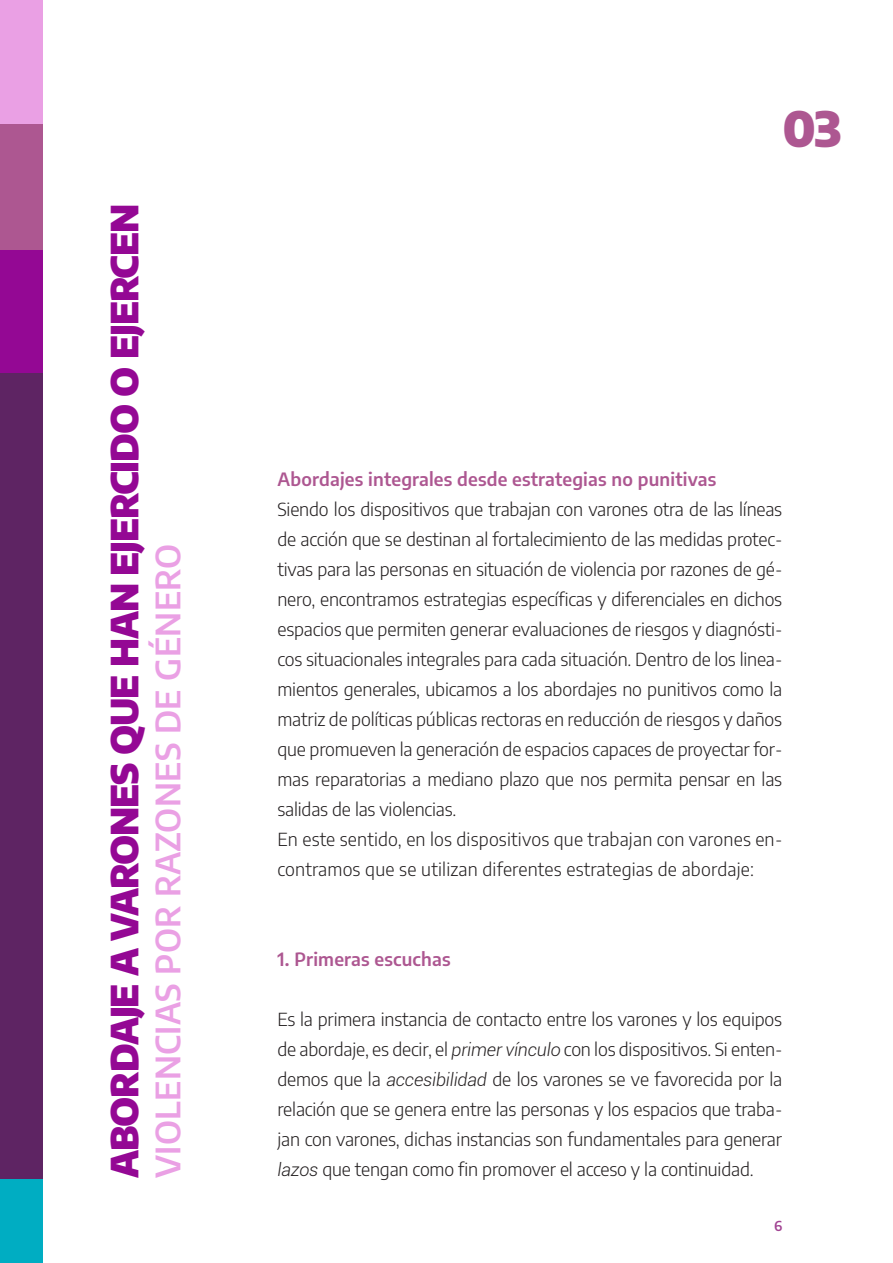
<style>
.page{position:relative;width:893px;height:1263px;background:#fff}
.page>*{position:absolute;margin:0;border:0;box-sizing:border-box;transform-origin:0 0}
.Cuerpo{font:900 48px "Encode Sans";color:#ad5791}
.Cuerpo-2{font:900 36.75px "Encode Sans";letter-spacing:-.03em;color:#940894}
.Cuerpo-3{font:600 33px "Encode Sans";letter-spacing:.01em;color:#eaa0e4}
.t1{font:300 18px/30px "Encode Sans";letter-spacing:-.01em;color:#231f20;text-align:justify}
.t2{font:300 18px/30px "Encode Sans";letter-spacing:.01em;color:#231f20}
.Cuerpo-4{font:600 18px "Encode Sans";letter-spacing:.01em;color:#ad5791}
.t3{font:600 13.5px "Encode Sans";color:#a14392}
.s1{font-family:"Roboto";font-style:italic}
</style>
<div class="page">
<div style="left:0;top:1179px;width:43px;height:84px;background:#00adc2"></div>
<div style="left:0;top:372px;width:43px;height:807px;background:#5e2463"></div>
<div style="left:0;top:247px;width:43px;height:125px;background:#940894"></div>
<div style="left:0;top:0;width:43px;height:125px;background:#eaa0e4"></div>
<div style="left:0;top:124px;width:43px;height:125px;background:#ad5791"></div>
<p class="Cuerpo-2" style="left:96px;top:1178px;width:976px;rotate:-90deg">ABORDAJE A VARONES QUE HAN EJERCIDO O EJERCEN</p>
<p class="Cuerpo-3" style="left:144px;top:1178px;width:635px;rotate:-90deg">VIOLENCIAS POR RAZONES DE GÉNERO</p>
<p class="Cuerpo" style="left:782px;top:91px;width:61px">03</p>
<p class="Cuerpo-4" style="left:277px;top:466px;width:440px">Abordajes integrales desde estrategias no punitivas</p>
<p class="t1" style="left:277px;top:494px;width:506px">Siendo los dispositivos que trabajan con varones otra de las líneas de acción que se destinan al fortalecimiento de las medidas protec&shy;tivas para las personas en situación de violencia por razones de gé&shy;nero, encontramos estrategias específicas y diferenciales en dichos espacios que permiten generar evaluaciones de riesgos y diagnósti&shy;cos situacionales integrales para cada situación. Dentro de los linea&shy;mientos generales, ubicamos a los abordajes no punitivos como la matriz de políticas públicas rectoras en reducción de riesgos y daños que promueven la generación de espacios capaces de proyectar for&shy;mas reparatorias a mediano plazo que nos permita pensar en las salidas de las violencias.</p>
<p class="t2" style="left:277px;top:824px;width:506px">En este sentido, en los dispositivos que trabajan con varones en&shy;contramos que se utilizan diferentes estrategias de abordaje:</p>
<p class="Cuerpo-4" style="left:277px;top:946px;width:175px">1. Primeras escuchas</p>
<p class="t1" style="left:277px;top:1004px;width:506px">Es la primera instancia de contacto entre los varones y los equipos de abordaje, es decir, el <span class="s1">primer vínculo</span> con los dispositivos. Si enten&shy;demos que la <span class="s1">accesibilidad</span> de los varones se ve favorecida por la relación que se genera entre las personas y los espacios que traba&shy;jan con varones, dichas instancias son fundamentales para generar <span class="s1">lazos</span> que tengan como fin promover el acceso y la continuidad.</p>
<p class="t3" style="left:774px;top:1216px;width:10px">6</p>
</div>
